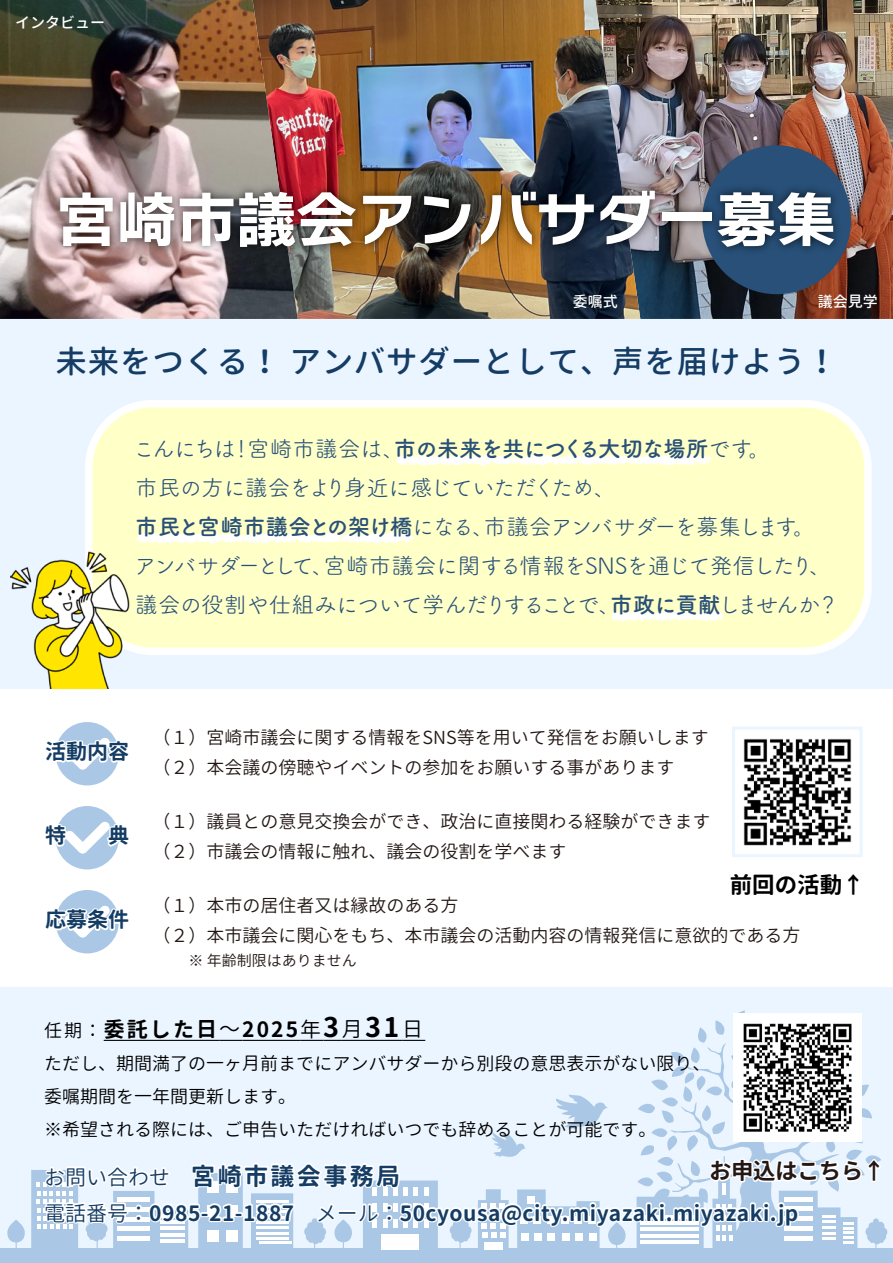
<style>
.page{position:relative;width:893px;height:1263px;background:#ebf5ff}
.page>*{position:absolute;margin:0;border:0;box-sizing:border-box;transform-origin:0 0}
.t1{font:60px "Nitalago Ruika 06";color:#fff}
.t2{font:500 31.5px "Gen Jyuu Gothic L";letter-spacing:.025em;color:#143c64}
.t3{font:700 24px "Gen Jyuu Gothic L";letter-spacing:.1em;color:#143c64}
.t4{font:22.5px/39px "Tsuku A Rd Gothic Std R";letter-spacing:-.04em;color:#285078}
.t5{font:700 22.5px "Gen Jyuu Gothic L";letter-spacing:-.025em;color:#231815}
.t6{font:700 22.5px "Gen Jyuu Gothic L";color:#000}
.t7{font:700 21px "Gen Jyuu Gothic L";letter-spacing:.025em;color:#143c64}
.t8{font:700 21px "Gen Jyuu Gothic L";letter-spacing:.1em;color:#000}
.t9{font:18px/30px "Gen Jyuu Gothic L";color:#231815}
.t10{font:18px/33px "Gen Jyuu Gothic L";color:#000}
.t11{font:15px "Gen Jyuu Gothic L";color:#231815}
.t12{font:500 15px "Gen Jyuu Gothic L";color:#fff}
.s1{font-family:"Tsuku A Rd Gothic Std B"}
.s2{font-size:18px}
.s3{font-weight:400;font-size:18px}
.s4{font-weight:400}
.s5{font-size:27px}
.s6{font-weight:400;font-size:21px}
</style>
<div class="page">
<img style="left:640px;top:0;width:253px;height:319px">
<img style="left:298px;top:0;width:342px;height:319px">
<img style="left:0;top:0;width:298px;height:319px">
<svg style="left:0;top:1170px;width:893px;height:93px"></svg>
<div style="left:89px;top:404px;width:779px;height:247px;background:#ffffc8;border-radius:64px"></div>
<div style="left:85px;top:400px;width:787px;height:255px;border:8px solid #fff;border-radius:64px"></div>
<svg style="left:396px;top:454px;width:315px;height:13px"></svg>
<svg style="left:612px;top:610px;width:111px;height:12px"></svg>
<svg style="left:137px;top:532px;width:277px;height:13px"></svg>
<img style="left:10px;top:552px;width:119px;height:137px">
<div style="left:0;top:689px;width:893px;height:297px;background:#fff"></div>
<div style="left:55px;top:890px;width:64px;height:63px;background:#aac8e6;border-radius:50%"></div>
<svg style="left:55px;top:722px;width:64px;height:219px"></svg>
<img style="left:743px;top:738px;width:109px;height:108px">
<div style="left:732px;top:726px;width:131px;height:131px;border:3px solid #ebf5ff"></div>
<div style="left:702px;top:145px;width:149px;height:149px;background:#285078;border-radius:50%"></div>
<img style="left:43px;top:176px;width:806px;height:86px">
<svg style="left:36px;top:1010px;width:847px;height:253px"></svg>
<img style="left:733px;top:1014px;width:128px;height:127px">
<p class="t12" style="left:15px;top:12px;width:91px">インタビュー</p>
<h1 class="t1" style="left:56px;top:189px;width:781px">宮崎市議会アンバサダー募集</h1>
<p class="t12" style="left:573px;top:290px;width:46px">委嘱式</p>
<p class="t12" style="left:818px;top:290px;width:61px">議会見学</p>
<h2 class="t2" style="left:55px;top:338px;width:783px">未来をつくる！ アンバサダーとして、声を届けよう！</h2>
<p class="t4" style="left:133px;top:428px;width:708px">こんにちは！宮崎市議会は、<span class="s1">市の未来を共につくる大切な場所</span>です。<br>市民の方に議会をより身近に感じていただくため、<br><span class="s1">市民と宮崎市議会との架け橋</span>になる、市議会アンバサダーを募集します。アンバサダーとして、宮崎市議会に関する情報をSNSを通じて発信したり、議会の役割や仕組みについて学んだりすることで、<span class="s1">市政に貢献</span>しませんか？</p>
<p class="t7" style="left:45px;top:736px;width:85px">活動内容</p>
<p class="t7" style="left:45px;top:820px;width:85px">特　　典</p>
<p class="t7" style="left:45px;top:904px;width:85px">応募条件</p>
<p class="t9" style="left:152px;top:721px;width:558px">（１）宮崎市議会に関する情報をSNS等を用いて発信をお願いします（２）本会議の傍聴やイベントの参加をお願いする事があります</p>
<p class="t9" style="left:152px;top:806px;width:559px">（１）議員との意見交換会ができ、政治に直接関わる経験ができます（２）市議会の情報に触れ、議会の役割を学べます</p>
<p class="t9" style="left:152px;top:890px;width:649px">（１）本市の居住者又は縁故のある方<br>（２）本市議会に関心をもち、本市議会の活動内容の情報発信に意欲的である方</p>
<p class="t11" style="left:152px;top:949px;width:206px"><span class="s2">　　</span>※ 年齢制限はありません</p>
<p class="t6" style="left:730px;top:868px;width:136px">前回の活動↑</p>
<p class="t8" style="left:44px;top:1014px;width:380px"><span class="s3">任期：</span>委託した日<span class="s4">～</span>2025<span class="s4">年</span><span class="s5">3</span><span class="s4">月</span><span class="s5">31</span><span class="s4">日</span></p>
<p class="t10" style="left:44px;top:1046px;width:668px">ただし、期間満了の一ヶ月前までにアンバサダーから別段の意思表示がない限り、委嘱期間を一年間更新します。<br>※希望される際には、ご申告いただければいつでも辞めることが可能です。</p>
<p class="t5" style="left:709px;top:1154px;width:178px">お申込はこちら↑</p>
<h3 class="t3" style="left:44px;top:1158px;width:357px"><span class="s6">お問い合わせ　</span>宮崎市議会事務局</h3>
<p class="t7" style="left:44px;top:1197px;width:756px"><span class="s4">電話番号：</span>0985-21-1887<span class="s4">　メール：</span>50cyousa@city.miyazaki.miyazaki.jp</p>
</div>
